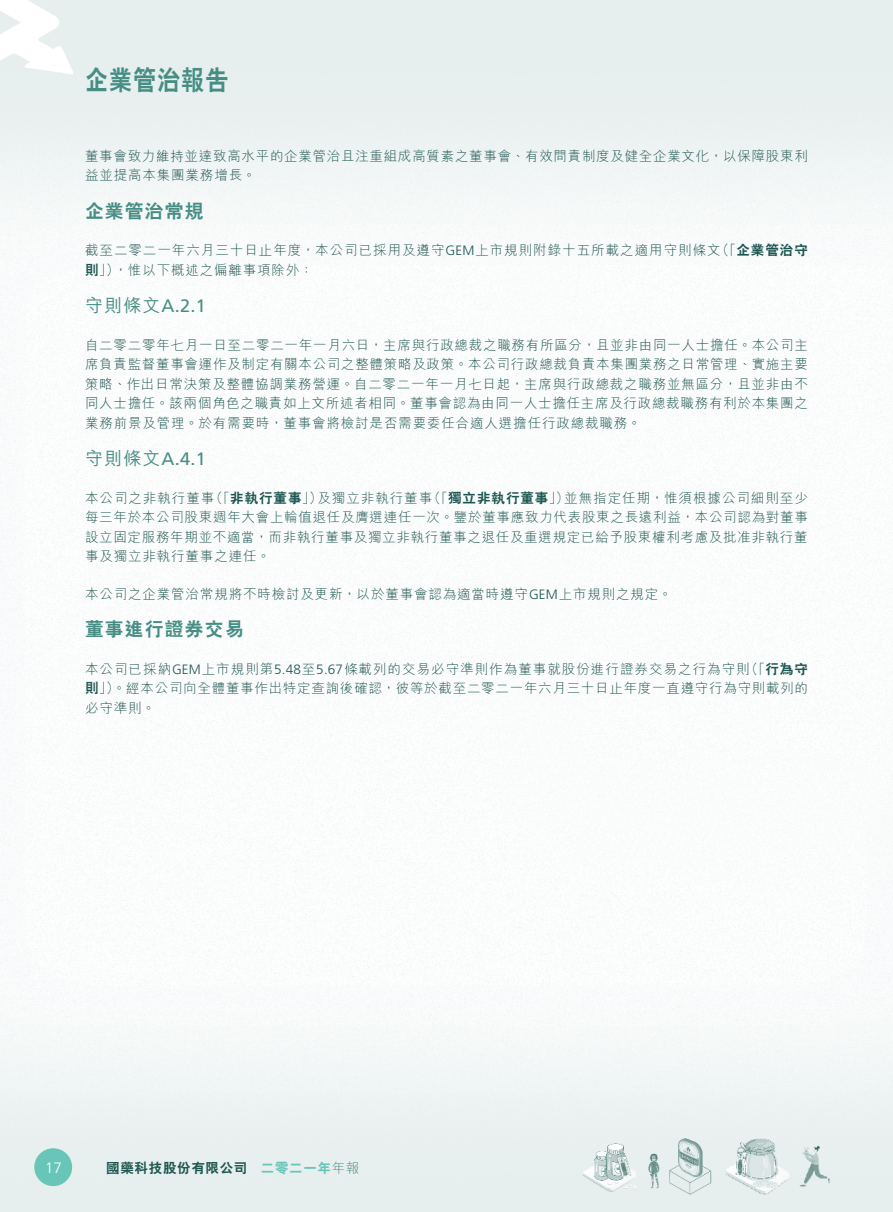
<style>
.page{position:relative;width:893px;height:1212px;background:#fff}
.page>*{position:absolute;margin:0;border:0;box-sizing:border-box;transform-origin:0 0}
.t1{font:800 27px "C Hei 2 HK";letter-spacing:.05em;color:#468e84;scale:.85 1}
._03_H1{font:800 18.75px "C Hei 2 HK";letter-spacing:.065em;color:#468e84}
._04___H2{font:18px "Frutiger LT Std";color:#468e84}
.t2{font:300 15px "Frutiger LT Std";color:#fff}
._11_P0{font:300 13.5px/19.5px "M Hei HK";letter-spacing:.065em;color:#1d5650}
._11_P0-2{font:800 13.5px "C Hei 2 HK";letter-spacing:.075em;color:#1d5650}
._11_P0-3{font:800 13.5px "C Hei 2 HK";letter-spacing:.05em;color:#1d5650}
.t3{font:800 13.5px "C Hei 2 HK";letter-spacing:.05em;color:#67c6b8}
.s1{font-family:"M Hei HK";font-weight:300}
.s2{font-family:"Frutiger LT Std"}
.s3{font-family:"C Hei 2 HK";font-weight:800}
.s4{font-family:"M Hei HK";font-weight:500}
.s5{font-family:"M Hei HK";font-weight:300;color:#468e84}
</style>
<div class="page">
<img style="left:0;top:0;width:893px;height:1212px">
<div style="left:34px;top:1148px;width:38px;height:38px;background:#67c6b8;border-radius:50%"></div>
<h1 class="t1" style="left:85px;top:62px;width:170px">企業管治報告</h1>
<p class="_11_P0" style="left:85px;top:146px;width:724px">董事會致力維持並達致高水平的企業管治且注重組成高質素之董事會、有效問責制度及健全企業文化，以保障股東利益並提高本集團業務增長。</p>
<p class="_03_H1" style="left:85px;top:198px;width:120px">企業管治常規</p>
<p class="_11_P0-2" style="left:716px;top:241px;width:94px"><span class="s1">（「</span>企業管治守</p>
<p class="_11_P0" style="left:114px;top:240px;width:608px;text-indent:-29px">截至二零二一年六月三十日止年度，本公司已採用及遵守<span class="s2">GEM</span>上市規則附錄十五所載之適用守則條文，惟以下概述之偏離事項除外：</p>
<p class="_11_P0" style="left:85px;top:260px;width:36px"><span class="s3">則</span>」）</p>
<p class="_04___H2" style="left:85px;top:296px;width:122px"><span class="s4">守則條文</span>A.2.1</p>
<p class="_11_P0" style="left:85px;top:335px;width:724px;text-align:justify">自二零二零年七月一日至二零二一年一月六日，主席與行政總裁之職務有所區分，且並非由同一人士擔任。本公司主席負責監督董事會運作及制定有關本公司之整體策略及政策。本公司行政總裁負責本集團業務之日常管理、實施主要策略、作出日常決策及整體協調業務營運。自二零二一年一月七日起，主席與行政總裁之職務並無區分，且並非由不同人士擔任。該兩個角色之職責如上文所述者相同。董事會認為由同一人士擔任主席及行政總裁職務有利於本集團之業務前景及管理。於有需要時，董事會將檢討是否需要委任合適人選擔任行政總裁職務。</p>
<p class="_04___H2" style="left:85px;top:449px;width:122px"><span class="s4">守則條文</span>A.4.1</p>
<p class="_11_P0" style="left:564px;top:488px;width:245px">並無指定任期，惟須根據公司細則至少</p>
<p class="_11_P0-2" style="left:427px;top:489px;width:143px"><span class="s1">（「</span>獨立非執行董事<span class="s1">」）</span></p>
<p class="_11_P0-2" style="left:210px;top:489px;width:114px"><span class="s1">（「</span>非執行董事<span class="s1">」）</span></p>
<p class="_11_P0" style="left:85px;top:488px;width:724px">本公司之非執行董事<br>每三年於本公司股東週年大會上輪值退任及膺選連任一次。鑒於董事應致力代表股東之長遠利益，本公司認為對董事設立固定服務年期並不適當，而非執行董事及獨立非執行董事之退任及重選規定已給予股東權利考慮及批准非執行董事及獨立非執行董事之連任。</p>
<p class="_11_P0" style="left:85px;top:584px;width:589px">本公司之企業管治常規將不時檢討及更新，以於董事會認為適當時遵守<span class="s2">GEM</span>上市規則之規定。</p>
<p class="_03_H1" style="left:85px;top:617px;width:160px">董事進行證券交易</p>
<p class="_11_P0-2" style="left:745px;top:660px;width:65px"><span class="s1">（「</span>行為守</p>
<p class="_11_P0" style="left:317px;top:488px;width:116px">及獨立非執行董事</p>
<p class="_11_P0" style="left:85px;top:659px;width:725px">本公司已採納<span class="s2">GEM</span>上市規則第<span class="s2">5.48</span>至<span class="s2">5.67</span>條載列的交易必守準則作為董事就股份進行證券交易之行為守則<br><span class="s3">則</span>」）。經本公司向全體董事作出特定查詢後確認，彼等於截至二零二一年六月三十日止年度一直遵守行為守則載列的必守準則。</p>
<p class="t2" style="left:45px;top:1159px;width:18px">17</p>
<p class="_11_P0-3" style="left:106px;top:1159px;width:143px">國藥科技股份有限公司</p>
<p class="t3" style="left:261px;top:1159px;width:100px">二零二一年<span class="s5">年報</span></p>
</div>
